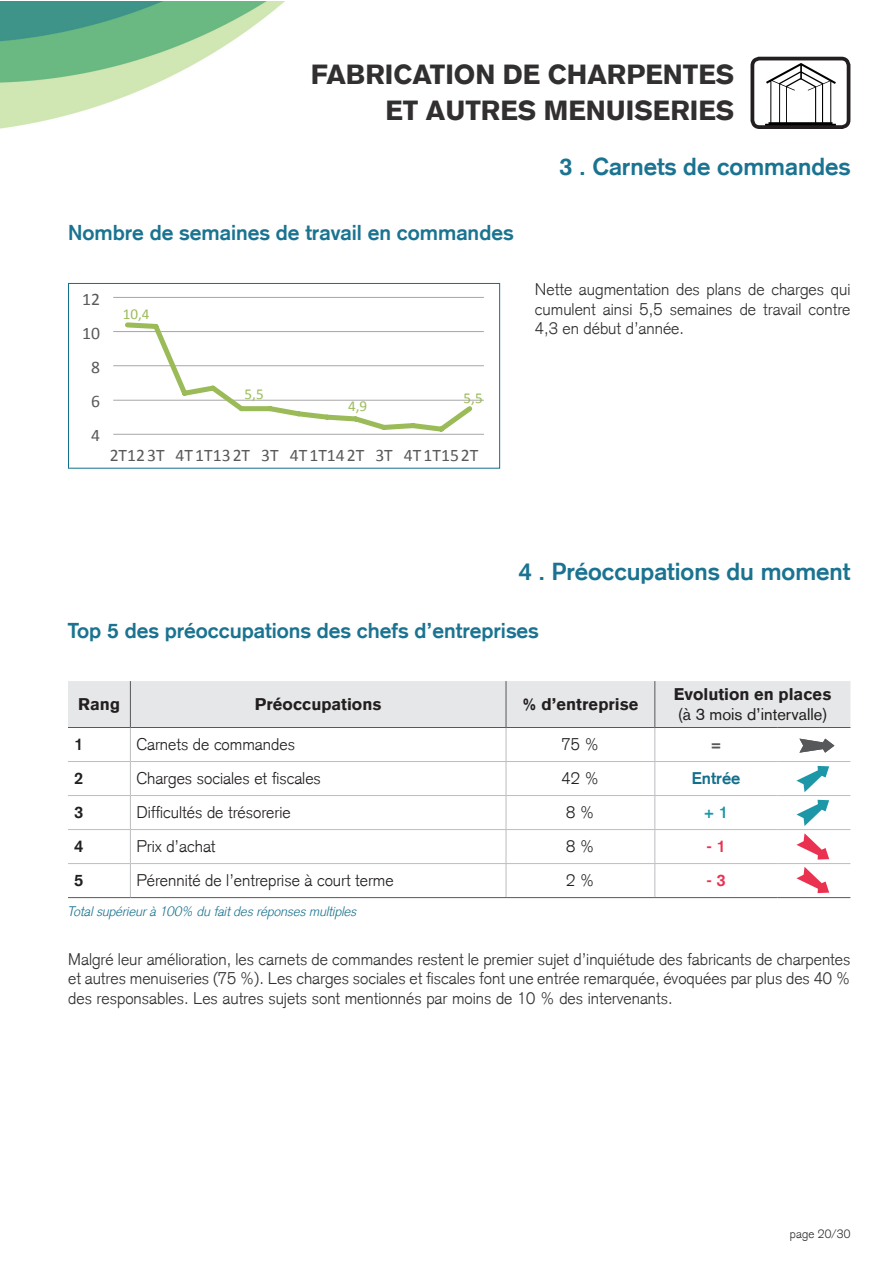
<style>
.page{position:relative;width:893px;height:1263px;background:#fff}
.page>*{position:absolute;margin:0;border:0;box-sizing:border-box;transform-origin:0 0}
.t1{font:900 27px/36px "Basic Commercial LT";color:#312f30;text-align:right}
.t2{font:700 24px "Basic Commercial LT";color:#1a7390}
.t3{font:700 21px "Basic Commercial LT";color:#1a7390}
.t4{font:17.7px "Calibri";color:#595959}
.t5{font:300 16.5px/19.8px "Basic Commercial LT";color:#312f30;text-align:justify}
.t6{font:300 16.5px "Basic Commercial LT";color:#231f20}
.t7{font:900 16.5px "Basic Commercial LT";color:#231f20}
.t8{font:16.5px "Basic Commercial LT";color:#231f20}
.t9{font:700 16.5px "Basic Commercial LT";color:#126f8c}
.t10{font:700 16.5px "Basic Commercial LT";color:#231f20}
.t11{font:700 16.5px "Basic Commercial LT";color:#ea3250}
.t12{font:700 16.5px "Basic Commercial LT";color:#1b97a7}
.t13{font:700 16.5px "Basic Commercial LT";color:#57585a}
.t14{font:15.15px "Calibri";color:#9bbb59}
.t15{font:italic 300 13.5px "Basic Commercial LT";letter-spacing:-.005em;color:#1a7390}
.t16{font:300 12px "Basic Commercial LT";letter-spacing:.015em;color:#312f30}
</style>
<div class="page">
<img style="left:0;top:1px;width:285px;height:128px">
<hr style="left:113px;top:434px;width:371px;height:1px;background:#a6a6a6">
<hr style="left:113px;top:400px;width:371px;height:1px;background:#a6a6a6">
<hr style="left:113px;top:365px;width:371px;height:1px;background:#a6a6a6">
<hr style="left:113px;top:331px;width:371px;height:1px;background:#a6a6a6">
<hr style="left:113px;top:297px;width:371px;height:1px;background:#a6a6a6">
<svg style="left:122px;top:322px;width:355px;height:113px"></svg>
<div style="left:68px;top:283px;width:432px;height:186px;border:1px solid #126f8c"></div>
<div style="left:68px;top:681px;width:782px;height:46px;background:#e6e7e9"></div>
<hr style="left:130px;top:681px;width:1px;height:46px;background:#57585a">
<hr style="left:506px;top:681px;width:1px;height:46px;background:#57585a">
<hr style="left:654px;top:681px;width:1px;height:46px;background:#57585a">
<hr style="left:68px;top:727px;width:62px;height:1px;background:#57585a">
<hr style="left:130px;top:727px;width:376px;height:1px;background:#57585a">
<hr style="left:506px;top:727px;width:149px;height:1px;background:#57585a">
<hr style="left:655px;top:727px;width:122px;height:1px;background:#57585a">
<hr style="left:777px;top:727px;width:73px;height:1px;background:#57585a">
<hr style="left:130px;top:728px;width:1px;height:33px;background:#bcbdc0">
<hr style="left:506px;top:728px;width:1px;height:33px;background:#bcbdc0">
<hr style="left:654px;top:728px;width:1px;height:33px;background:#bcbdc0">
<hr style="left:68px;top:761px;width:62px;height:1px;background:#bcbdc0">
<hr style="left:130px;top:761px;width:376px;height:1px;background:#bcbdc0">
<hr style="left:130px;top:762px;width:1px;height:33px;background:#bcbdc0">
<hr style="left:506px;top:761px;width:149px;height:1px;background:#bcbdc0">
<hr style="left:506px;top:762px;width:1px;height:33px;background:#bcbdc0">
<hr style="left:655px;top:761px;width:122px;height:1px;background:#bcbdc0">
<hr style="left:654px;top:762px;width:1px;height:33px;background:#bcbdc0">
<hr style="left:777px;top:761px;width:73px;height:1px;background:#bcbdc0">
<hr style="left:68px;top:795px;width:62px;height:1px;background:#bcbdc0">
<hr style="left:130px;top:795px;width:376px;height:1px;background:#bcbdc0">
<hr style="left:130px;top:796px;width:1px;height:33px;background:#bcbdc0">
<hr style="left:506px;top:795px;width:149px;height:1px;background:#bcbdc0">
<hr style="left:506px;top:796px;width:1px;height:33px;background:#bcbdc0">
<hr style="left:655px;top:795px;width:122px;height:1px;background:#bcbdc0">
<hr style="left:654px;top:796px;width:1px;height:33px;background:#bcbdc0">
<hr style="left:777px;top:795px;width:73px;height:1px;background:#bcbdc0">
<hr style="left:68px;top:829px;width:62px;height:1px;background:#bcbdc0">
<hr style="left:130px;top:829px;width:376px;height:1px;background:#bcbdc0">
<hr style="left:130px;top:830px;width:1px;height:33px;background:#bcbdc0">
<hr style="left:506px;top:829px;width:149px;height:1px;background:#bcbdc0">
<hr style="left:506px;top:830px;width:1px;height:33px;background:#bcbdc0">
<hr style="left:655px;top:829px;width:122px;height:1px;background:#bcbdc0">
<hr style="left:654px;top:830px;width:1px;height:33px;background:#bcbdc0">
<hr style="left:777px;top:829px;width:73px;height:1px;background:#bcbdc0">
<hr style="left:68px;top:863px;width:62px;height:1px;background:#bcbdc0">
<hr style="left:130px;top:863px;width:376px;height:1px;background:#bcbdc0">
<hr style="left:130px;top:864px;width:1px;height:33px;background:#bcbdc0">
<hr style="left:506px;top:863px;width:149px;height:1px;background:#bcbdc0">
<hr style="left:506px;top:864px;width:1px;height:33px;background:#bcbdc0">
<hr style="left:655px;top:863px;width:122px;height:1px;background:#bcbdc0">
<hr style="left:654px;top:864px;width:1px;height:33px;background:#bcbdc0">
<hr style="left:777px;top:863px;width:73px;height:1px;background:#bcbdc0">
<hr style="left:68px;top:897px;width:62px;height:1px;background:#57585a">
<hr style="left:130px;top:897px;width:376px;height:1px;background:#57585a">
<hr style="left:506px;top:897px;width:149px;height:1px;background:#57585a">
<hr style="left:655px;top:897px;width:122px;height:1px;background:#57585a">
<hr style="left:777px;top:897px;width:73px;height:1px;background:#57585a">
<svg style="left:796px;top:833px;width:33px;height:26px"></svg>
<svg style="left:796px;top:867px;width:33px;height:26px"></svg>
<svg style="left:796px;top:800px;width:33px;height:26px"></svg>
<svg style="left:796px;top:766px;width:33px;height:26px"></svg>
<svg style="left:799px;top:739px;width:35px;height:14px"></svg>
<svg style="left:765px;top:63px;width:71px;height:61px"></svg>
<div style="left:750px;top:57px;width:100px;height:72px;border:4px solid #231f20;border-radius:7px"></div>
<h1 class="t1" style="left:311px;top:60px;width:425px">FABRICATION DE CHARPENTES<br>ET AUTRES MENUISERIES</h1>
<p class="t3" style="left:68px;top:225px;width:447px">Nombre de semaines de travail en commandes</p>
<p class="t4" style="left:82px;top:291px;width:19px">12</p>
<p class="t4" style="left:82px;top:325px;width:19px">10</p>
<p class="t4" style="left:91px;top:360px;width:10px">8</p>
<p class="t4" style="left:91px;top:394px;width:10px">6</p>
<p class="t4" style="left:91px;top:428px;width:10px">4</p>
<p class="t14" style="left:123px;top:308px;width:28px">10,4</p>
<p class="t14" style="left:245px;top:387px;width:21px">5,5</p>
<p class="t14" style="left:348px;top:399px;width:21px">4,9</p>
<p class="t14" style="left:464px;top:392px;width:21px">5,5</p>
<p class="t4" style="left:110px;top:447px;width:370px">2T12 3T 4T 1T13 2T 3T 4T 1T14 2T 3T 4T 1T15 2T</p>
<h2 class="t2" style="left:559px;top:158px;width:293px">3 . Carnets de commandes</h2>
<p class="t5" style="left:535px;top:281px;width:317px">Nette augmentation des plans de charges qui cumulent ainsi 5,5 semaines de travail contre 4,3 en début d’année.</p>
<h2 class="t2" style="left:518px;top:562px;width:334px">4 . Préoccupations du moment</h2>
<p class="t3" style="left:68px;top:623px;width:472px">Top 5 des préoccupations des chefs d’entreprises</p>
<p class="t7" style="left:78px;top:698px;width:43px">Rang</p>
<p class="t7" style="left:255px;top:698px;width:128px">Préoccupations</p>
<p class="t7" style="left:522px;top:698px;width:118px">% d’entreprise</p>
<p class="t7" style="left:674px;top:688px;width:159px">Evolution en places</p>
<p class="t8" style="left:678px;top:704px;width:151px">(à 3 mois d’intervalle)</p>
<p class="t10" style="left:74px;top:739px;width:11px">1</p>
<p class="t6" style="left:136px;top:739px;width:160px">Carnets de commandes</p>
<p class="t6" style="left:562px;top:739px;width:39px">75 %</p>
<p class="t13" style="left:711px;top:739px;width:11px">=</p>
<p class="t10" style="left:74px;top:773px;width:11px">2</p>
<p class="t6" style="left:136px;top:769px;width:186px">Charges sociales et fiscales</p>
<p class="t6" style="left:562px;top:773px;width:39px">42 %</p>
<p class="t9" style="left:692px;top:773px;width:50px">Entrée</p>
<p class="t10" style="left:74px;top:807px;width:11px">3</p>
<p class="t6" style="left:136px;top:803px;width:156px">Difficultés de trésorerie</p>
<p class="t6" style="left:566px;top:807px;width:30px">8 %</p>
<p class="t12" style="left:704px;top:807px;width:25px">+ 1</p>
<p class="t10" style="left:74px;top:841px;width:11px">4</p>
<p class="t6" style="left:136px;top:841px;width:81px">Prix d’achat</p>
<p class="t6" style="left:566px;top:841px;width:30px">8 %</p>
<p class="t11" style="left:706px;top:841px;width:21px">- 1</p>
<p class="t10" style="left:74px;top:875px;width:11px">5</p>
<p class="t6" style="left:136px;top:875px;width:259px">Pérennité de l’entreprise à court terme</p>
<p class="t6" style="left:566px;top:875px;width:30px">2 %</p>
<p class="t11" style="left:706px;top:875px;width:21px">- 3</p>
<p class="t15" style="left:68px;top:903px;width:291px">Total supérieur à 100% du fait des réponses multiples</p>
<p class="t5" style="left:68px;top:951px;width:784px">Malgré leur amélioration, les carnets de commandes restent le premier sujet d’inquiétude des fabricants de charpentes et autres menuiseries (75 %). Les charges sociales et fiscales font une entrée remarquée, évoquées par plus des 40 % des responsables. Les autres sujets sont mentionnés par moins de 10 % des intervenants.</p>
<p class="t16" style="left:790px;top:1229px;width:62px">page 20/30</p>
</div>
